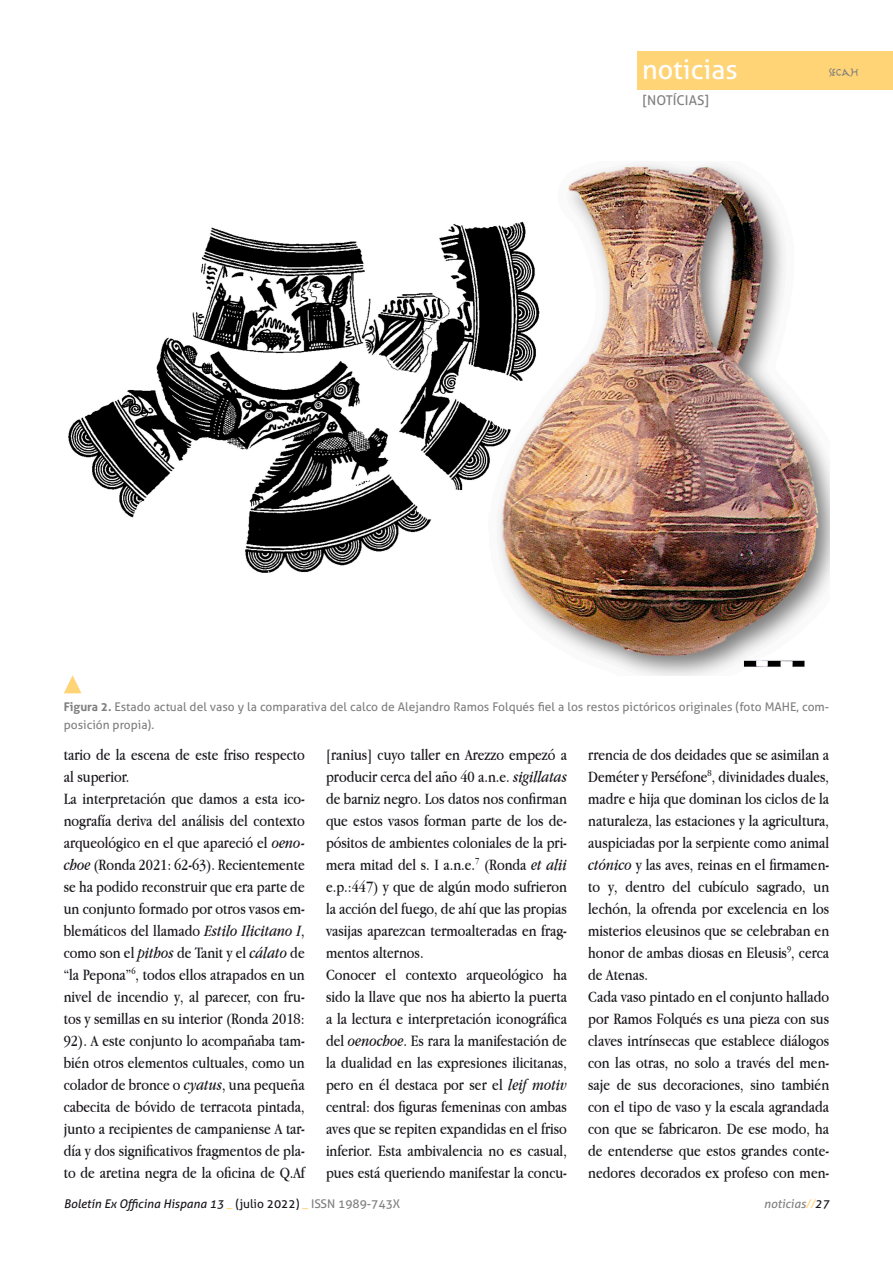
<style>
.page{position:relative;width:893px;height:1263px;background:#fff}
.page>*{position:absolute;margin:0;border:0;box-sizing:border-box;transform-origin:0 0}
.t1{font:27px "Aller";color:#fff}
.t2{font:18px "Marathon II";color:#808080}
.TextoCorrido{font:16.5px/22px "Apple Garamond";color:#1a171c;text-align:justify}
.t3{font:13.5px "Aller";color:#808080}
.pieFigura{font:12px/18px "Aller";color:#808080}
.t4{font:italic 12px "Aller";color:#1a171c}
.t5{font:italic 12px "Aller";color:#808080}
.s1{font-weight:700}
.s2{font-style:italic}
.s3{font-style:normal;color:#ffd476}
.s4{font-style:normal}
.s5{font-style:normal;color:#808080}
.s6{color:#ffd476}
.s7{color:#1a171c}
</style>
<div class="page">
<div style="left:638px;top:51px;width:255px;height:38px;background:#ffd476"></div>
<img style="left:68px;top:164px;width:761px;height:511px">
<svg style="left:64px;top:675px;width:17px;height:18px"></svg>
<h1 class="t1" style="left:642px;top:53px;width:97px">noticias</h1>
<p class="t2" style="left:829px;top:64px;width:31px">secah</p>
<p class="t3" style="left:643px;top:92px;width:67px">[NOTÍCIAS]</p>
<p class="pieFigura" style="left:64px;top:697px;width:767px"><span class="s1">Figura 2.</span> Estado actual del vaso y la comparativa del calco de Alejandro Ramos Folqués fiel a los restos pictóricos originales (foto MAHE, com&shy;posición propia).</p>
<p class="TextoCorrido" style="left:64px;top:743px;width:242px">tario de la escena de este friso respecto al superior.</p>
<p class="TextoCorrido" style="left:64px;top:787px;width:242px">La interpretación que damos a esta ico&shy;nografía deriva del análisis del contexto arqueológico en el que apareció el <span class="s2">oeno&shy;choe</span> (Ronda 2021: 62-63). Recientemente se ha podido reconstruir que era parte de un conjunto formado por otros vasos em&shy;blemáticos del llamado <span class="s2">Estilo Ilicitano I</span>, como son el <span class="s2">pithos</span> de Tanit y el <span class="s2">cálato</span> de “la Pepona”<sup>6</sup>, todos ellos atrapados en un nivel de incendio y, al parecer, con fru&shy;tos y semillas en su interior (Ronda 2018:<br>92). A este conjunto lo acompañaba tam&shy;bién otros elementos cultuales, como un colador de bronce o <span class="s2">cyatus</span>, una pequeña cabecita de bóvido de terracota pintada, junto a recipientes de campaniense A tar&shy;día y dos significativos fragmentos de pla&shy;to de aretina negra de la oficina de Q.Af</p>
<p class="TextoCorrido" style="left:326px;top:743px;width:242px">[ranius] cuyo taller en Arezzo empezó a producir cerca del año 40 a.n.e. <span class="s2">sigillatas </span>de barniz negro. Los datos nos confirman que estos vasos forman parte de los de&shy;pósitos de ambientes coloniales de la pri&shy;mera mitad del s. I a.n.e.<sup>7</sup> (Ronda <span class="s2">et alii </span>e.p.:447) y que de algún modo sufrieron la acción del fuego, de ahí que las propias vasijas aparezcan termoalteradas en frag&shy;mentos alternos.</p>
<p class="TextoCorrido" style="left:326px;top:963px;width:242px">Conocer el contexto arqueológico ha sido la llave que nos ha abierto la puerta a la lectura e interpretación iconográfica del <span class="s2">oenochoe</span>. Es rara la manifestación de la dualidad en las expresiones ilicitanas, pero en él destaca por ser el <span class="s2">leif motiv </span>central: dos figuras femeninas con ambas aves que se repiten expandidas en el friso inferior. Esta ambivalencia no es casual, pues está queriendo manifestar la concu-</p>
<p class="TextoCorrido" style="left:588px;top:743px;width:242px">rrencia de dos deidades que se asimilan a Deméter y Perséfone<sup>8</sup>, divinidades duales, madre e hija que dominan los ciclos de la naturaleza, las estaciones y la agricultura, auspiciadas por la serpiente como animal <span class="s2">ctónico</span> y las aves, reinas en el firmamen&shy;to y, dentro del cubículo sagrado, un lechón, la ofrenda por excelencia en los misterios eleusinos que se celebraban en honor de ambas diosas en Eleusis<sup>9</sup>, cerca de Atenas.</p>
<p class="TextoCorrido" style="left:588px;top:985px;width:242px">Cada vaso pintado en el conjunto hallado por Ramos Folqués es una pieza con sus claves intrínsecas que establece diálogos con las otras, no solo a través del men&shy;saje de sus decoraciones, sino también con el tipo de vaso y la escala agrandada con que se fabricaron. De ese modo, ha de entenderse que estos grandes conte&shy;nedores decorados ex profeso con men-</p>
<p class="t4" style="left:64px;top:1196px;width:338px">Boletín Ex Officina Hispana 13 <span class="s3">_</span> <span class="s4">(julio 2022)</span> <span class="s3">_</span> <span class="s5">ISSN 1989-743X</span></p>
<p class="t5" style="left:764px;top:1196px;width:67px">noticias<span class="s6">//</span><span class="s7">27</span></p>
</div>
